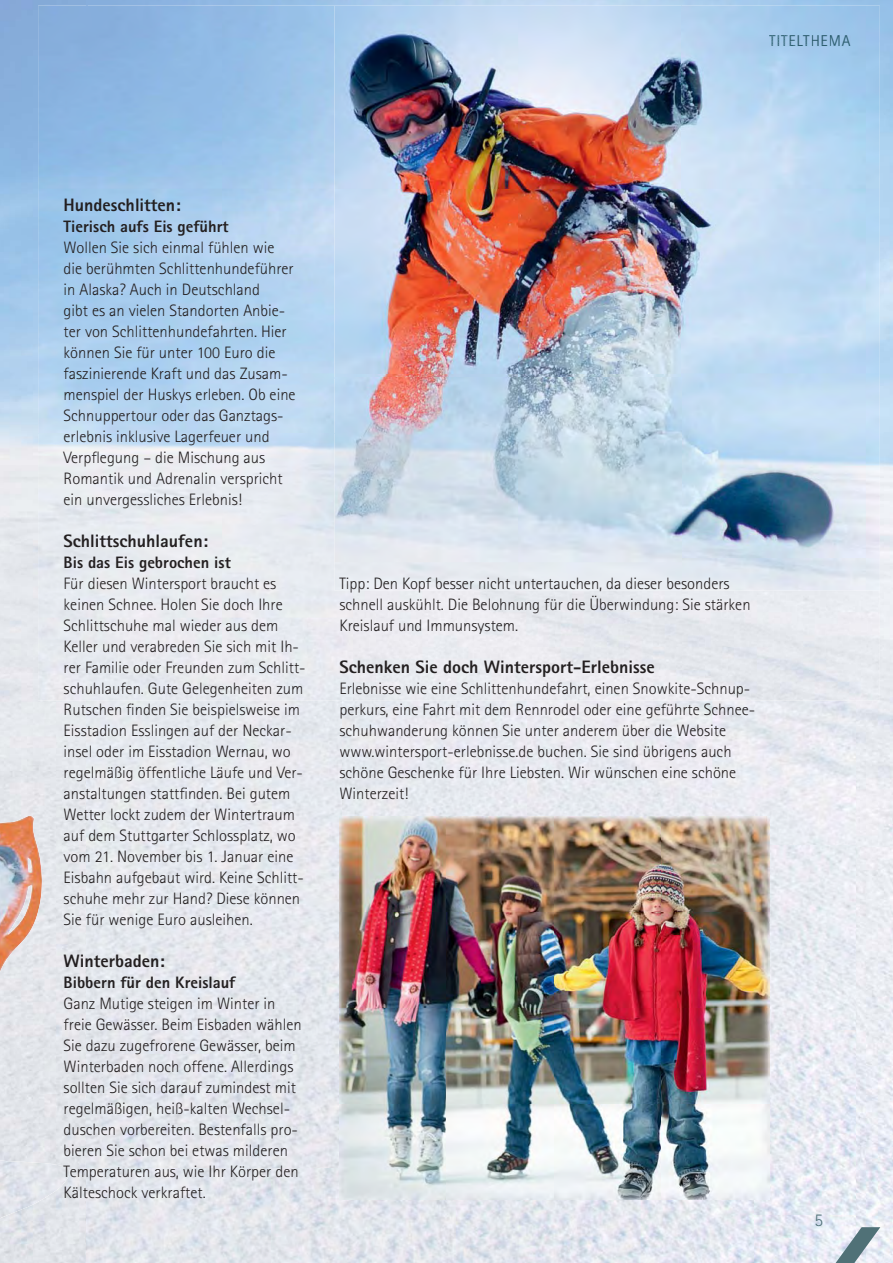
<style>
.page{position:relative;width:893px;height:1263px;background:#fff}
.page>*{position:absolute;margin:0;border:0;box-sizing:border-box;transform-origin:0 0}
.t1{font:800 18px "AT Rotis Sans Serif";color:#231f20}
.t2{font:300 18px "AT Rotis Sans Serif";color:#507177}
.t3{font:300 16.5px/21px "AT Rotis Sans Serif";color:#231f20}
.t4{font:800 16.5px "AT Rotis Sans Serif";color:#231f20}
.t5{font:15.75px "AT Rotis Sans Serif";letter-spacing:.05em;color:#2f5f70}
.s1{color:#2e5e6f}
.s2{color:#2d5e6f}
</style>
<div class="page">
<img style="left:87px;top:0;width:805px;height:40px">
<img style="left:855px;top:40px;width:37px;height:1223px">
<img style="left:753px;top:846px;width:102px;height:417px">
<img style="left:87px;top:1169px;width:666px;height:94px">
<img style="left:0;top:1159px;width:70px;height:65px">
<img style="left:0;top:816px;width:42px;height:158px">
<div style="left:353px;top:591px;width:526px;height:109px;background:#e9eaf0"></div>
<img style="left:334px;top:6px;width:545px;height:585px">
<img style="left:339px;top:817px;width:430px;height:383px">
<svg style="left:826px;top:1227px;width:54px;height:36px"></svg>
<img style="left:769px;top:35px;width:81px;height:11px">
<p class="t5" style="left:769px;top:35px;width:83px">TITE<span class="s1">LTHE</span><span class="s2">MA</span></p>
<p class="t1" style="left:64px;top:198px;width:118px">Hundeschlitten:</p>
<p class="t4" style="left:64px;top:220px;width:166px">Tierisch aufs Eis geführt</p>
<p class="t3" style="left:64px;top:238px;width:233px">Wollen Sie sich einmal fühlen wie die berühmten Schlittenhundeführer in Alaska? Auch in Deutschland<br>gibt es an vielen Standorten Anbie&shy;ter von Schlittenhundefahrten. Hier können Sie für unter 100 Euro die faszinierende Kraft und das Zusam&shy;menspiel der Huskys erleben. Ob eine Schnuppertour oder das Ganztags&shy;erlebnis inklusive Lagerfeuer und Verpflegung – die Mischung aus Romantik und Adrenalin verspricht ein unvergessliches Erlebnis!</p>
<p class="t1" style="left:64px;top:534px;width:146px">Schlittschuhlaufen:</p>
<p class="t4" style="left:64px;top:556px;width:169px">Bis das Eis gebrochen ist</p>
<p class="t3" style="left:64px;top:574px;width:243px">Für diesen Wintersport braucht es keinen Schnee. Holen Sie doch Ihre Schlittschuhe mal wieder aus dem Keller und verabreden Sie sich mit Ih&shy;rer Familie oder Freunden zum Schlitt&shy;schuhlaufen. Gute Gelegenheiten zum Rutschen finden Sie beispielsweise im Eisstadion Esslingen auf der Neckar&shy;insel oder im Eisstadion Wernau, wo regelmäßig öffentliche Läufe und Ver&shy;anstaltungen stattfinden. Bei gutem Wetter lockt zudem der Wintertraum auf dem Stuttgarter Schlossplatz, wo vom 21. November bis 1. Januar eine Eisbahn aufgebaut wird. Keine Schlitt&shy;schuhe mehr zur Hand? Diese können Sie für wenige Euro ausleihen.</p>
<p class="t1" style="left:64px;top:954px;width:103px">Winterbaden:</p>
<p class="t4" style="left:64px;top:976px;width:173px">Bibbern für den Kreislauf</p>
<p class="t3" style="left:64px;top:994px;width:240px">Ganz Mutige steigen im Winter in freie Gewässer. Beim Eisbaden wählen Sie dazu zugefrorene Gewässer, beim Winterbaden noch offene. Allerdings sollten Sie sich darauf zumindest mit regelmäßigen, heiß-kalten Wechsel&shy;duschen vorbereiten. Bestenfalls pro&shy;bieren Sie schon bei etwas milderen Temperaturen aus, wie Ihr Körper den Kälteschock verkraftet.</p>
<p class="t3" style="left:339px;top:574px;width:412px">Tipp: Den Kopf besser nicht untertauchen, da dieser besonders schnell auskühlt. Die Belohnung für die Überwindung: Sie stärken<br>Kreislauf und Immunsystem.</p>
<p class="t1" style="left:339px;top:660px;width:317px">Schenken Sie doch Wintersport-Erlebnisse</p>
<p class="t3" style="left:339px;top:679px;width:417px">Erlebnisse wie eine Schlittenhundefahrt, einen Snowkite-Schnup&shy;perkurs, eine Fahrt mit dem Rennrodel oder eine geführte Schnee&shy;schuhwanderung können Sie unter anderem über die Website www.wintersport-erlebnisse.de buchen. Sie sind übrigens auch schöne Geschenke für Ihre Liebsten. Wir wünschen eine schöne Winterzeit!</p>
<p class="t2" style="left:814px;top:1213px;width:10px">5</p>
</div>
